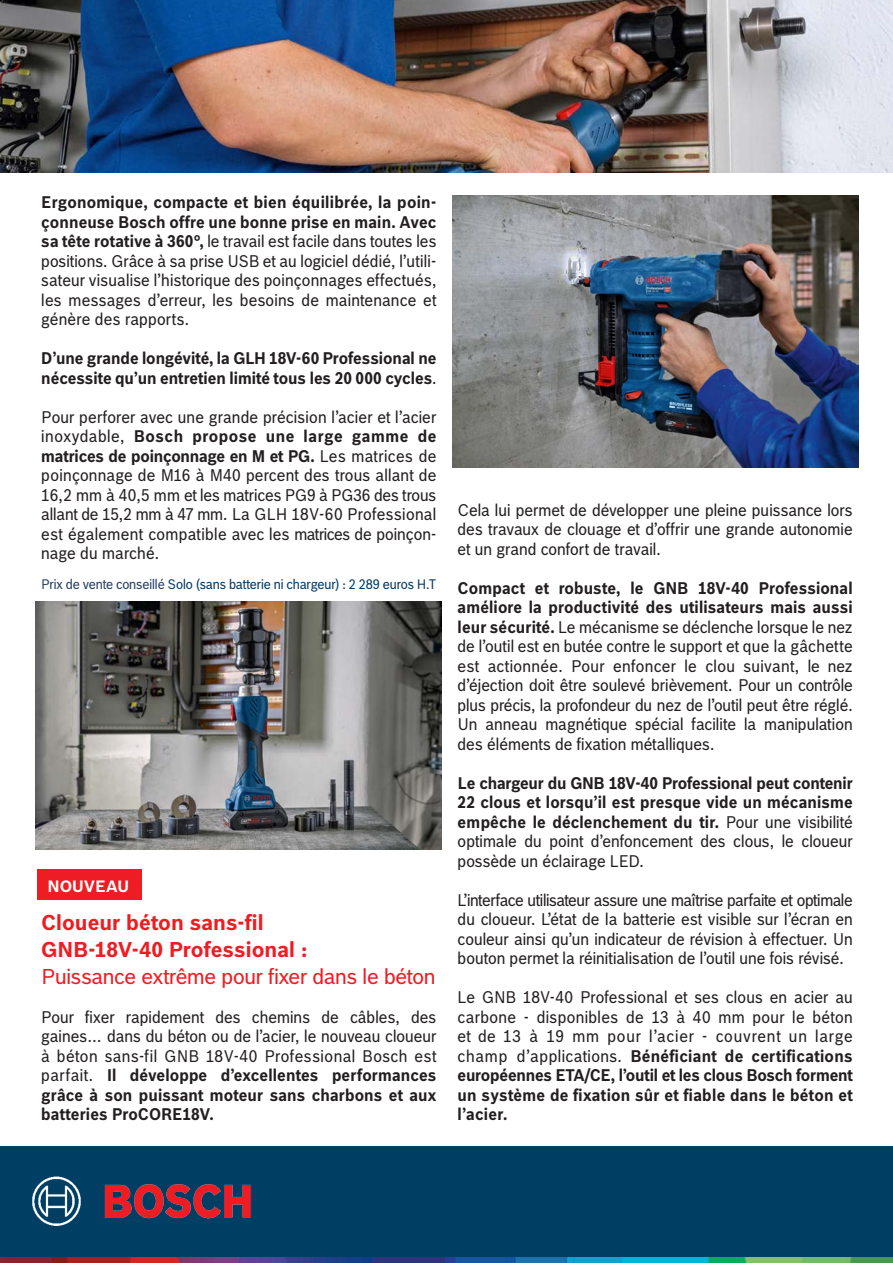
<style>
.page{position:relative;width:893px;height:1263px;background:#fff}
.page>*{position:absolute;margin:0;border:0;box-sizing:border-box;transform-origin:0 0}
.t1{font:700 21px "Bosch Office Sans";color:#ee1d23}
.t2{font:21px "Bosch Office Sans";letter-spacing:-.01em;color:#ee1d23}
.t3{font:16.5px/19.5px "Bosch Office Sans";letter-spacing:.01em;color:#231f20;text-align:justify;scale:.94 1}
.t4{font:700 16.5px/19.5px "Bosch Office Sans";color:#231f20;scale:.94 1}
.Störer_Headline{font:700 16.05px "Bosch Office Sans";letter-spacing:.01em;color:#fff}
.t5{font:13.5px "Bosch Office Sans";letter-spacing:-.01em;color:#003a6a;scale:.94 1}
.s1{font-weight:700}
.s2{font-weight:400}
.s3{color:#263e68}
</style>
<div class="page">
<div style="left:0;top:1146px;width:893px;height:112px;background:#003e64"></div>
<img style="left:0;top:1176px;width:283px;height:82px">
<img style="left:0;top:1258px;width:893px;height:5px">
<img style="left:0;top:0;width:893px;height:172px">
<img style="left:36px;top:602px;width:406px;height:247px">
<div style="left:37px;top:870px;width:104px;height:30px;background:#ee1d23"></div>
<img style="left:452px;top:196px;width:406px;height:272px">
<p class="t3" style="left:41px;top:192px;width:422px"><span class="s1">Ergonomique, compacte et bien équilibrée, la poin&shy;çonneuse Bosch offre une bonne prise en main. Avec sa tête rotative à 360°,</span> le travail est facile dans toutes les positions. Grâce à sa prise USB et au logiciel dédié, l’utili&shy;sateur visualise l’historique des poinçonnages effectués, les messages d’erreur, les besoins de maintenance et génère des rapports.</p>
<p class="t4" style="left:41px;top:348px;width:422px">D’une grande longévité, la GLH 18V-60 Professional ne nécessite qu’un entretien limité tous les 20 000 cycles<span class="s2">.</span></p>
<p class="t3" style="left:41px;top:407px;width:422px">Pour perforer avec une grande précision l’acier et l’acier inoxydable, <span class="s1">Bosch propose une large gamme de matrices de poinçonnage en M et PG.</span> Les matrices de poinçonnage de M16 à M40 percent des trous allant de 16,2 mm à 40,5 mm et les matrices PG9 à PG36 des trous allant de 15,2 mm à 47 mm. La GLH 18V-60 Professional est également compatible avec les matrices de poinçon&shy;nage du marché.</p>
<p class="t5" style="left:41px;top:576px;width:422px"><span class="s3">Prix de vente conseillé</span> Solo (sans batterie ni chargeur) : 2 289 euros H.T</p>
<p class="Störer_Headline" style="left:48px;top:876px;width:83px">NOUVEAU</p>
<p class="t1" style="left:41px;top:909px;width:224px">Cloueur béton sans-fil</p>
<p class="t1" style="left:41px;top:936px;width:268px">GNB-18V-40 Professional :</p>
<p class="t2" style="left:41px;top:963px;width:396px">Puissance extrême pour fixer dans le béton</p>
<p class="t3" style="left:41px;top:1007px;width:422px">Pour fixer rapidement des chemins de câbles, des gaines… dans du béton ou de l’acier, le nouveau cloueur à béton sans-fil GNB 18V-40 Professional Bosch est parfait. <span class="s1">Il développe d’excellentes performances grâce à son puissant moteur sans charbons et aux batteries ProCORE18V.</span></p>
<p class="t3" style="left:458px;top:500px;width:422px">Cela lui permet de développer une pleine puissance lors des travaux de clouage et d’offrir une grande autonomie et un grand confort de travail.</p>
<p class="t3" style="left:458px;top:578px;width:422px"><span class="s1">Compact et robuste, le GNB 18V-40 Professional améliore la productivité des utilisateurs mais aussi leur sécurité.</span> Le mécanisme se déclenche lorsque le nez de l’outil est en butée contre le support et que la gâchette est actionnée. Pour enfoncer le clou suivant, le nez d’éjection doit être soulevé brièvement. Pour un contrôle plus précis, la profondeur du nez de l’outil peut être réglé.<br>Un anneau magnétique spécial facilite la manipulation des éléments de fixation métalliques.</p>
<p class="t4" style="left:458px;top:773px;width:422px;text-align:justify">Le chargeur du GNB 18V-40 Professional peut contenir 22 clous et lorsqu’il est presque vide un mécanisme empêche le déclenchement du tir. <span class="s2">Pour une visibilité optimale du point d’enfoncement des clous, le cloueur possède un éclairage LED.</span></p>
<p class="t3" style="left:458px;top:890px;width:422px">L’interface utilisateur assure une maîtrise parfaite et optimale du cloueur. L’état de la batterie est visible sur l’écran en couleur ainsi qu’un indicateur de révision à effectuer. Un bouton permet la réinitialisation de l’outil une fois révisé.</p>
<p class="t3" style="left:458px;top:987px;width:422px">Le GNB 18V-40 Professional et ses clous en acier au carbone - disponibles de 13 à 40 mm pour le béton et de 13 à 19 mm pour l’acier - couvrent un large champ d’applications. <span class="s1">Bénéficiant de certifications européennes ETA/CE, l’outil et les clous Bosch forment un système de fixation sûr et fiable dans le béton et l’acier.</span></p>
</div>
